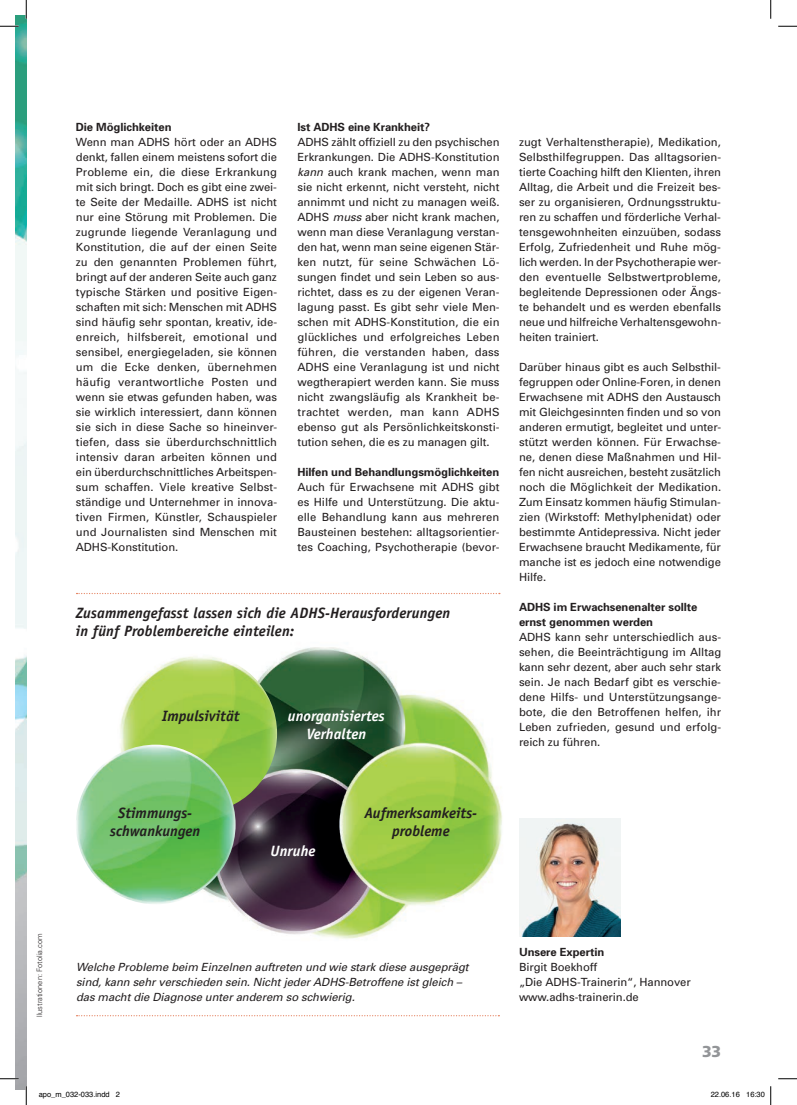
<style>
.page{position:relative;width:797px;height:1105px;background:#fff}
.page>*{position:absolute;margin:0;border:0;box-sizing:border-box;transform-origin:0 0}
.t1{font:900 15.75px "Frutiger";color:#939598}
.t2{font:italic 700 15px/18px "Officina Sans";letter-spacing:.01em;color:#231f20;text-align:center}
.t3{font:italic 700 15px/17.5px "Officina Sans";color:#fff;text-align:center}
.t4{font:11.25px/15px "Univers";letter-spacing:-.005em;color:#231f20;text-align:justify}
.t5{font:italic 11.25px/15px "Univers";letter-spacing:-.005em;color:#231f20}
.t6{font:700 11.25px/15px "Univers";letter-spacing:-.005em;color:#231f20}
.t7{font:7.5px "Helvetica";color:#000}
.t8{font:300 7.5px "Univers";color:#231f20}
.s1{font-style:italic}
</style>
<div class="page">
<img style="left:115px;top:647px;width:388px;height:292px">
<img style="left:16px;top:16px;width:10px;height:1073px">
<img style="left:519px;top:818px;width:101px;height:119px">
<img style="left:117px;top:654px;width:160px;height:159px;border-radius:80px">
<img style="left:76px;top:745px;width:159px;height:159px;border-radius:80px">
<svg style="left:76px;top:593px;width:424px;height:1px"></svg>
<svg style="left:76px;top:1015px;width:423px;height:1px"></svg>
<svg style="left:0;top:25px;width:19px;height:2px"></svg>
<svg style="left:778px;top:25px;width:19px;height:2px"></svg>
<svg style="left:0;top:1078px;width:19px;height:1px"></svg>
<svg style="left:778px;top:1078px;width:19px;height:1px"></svg>
<svg style="left:25px;top:0;width:2px;height:19px"></svg>
<svg style="left:25px;top:1086px;width:2px;height:19px"></svg>
<svg style="left:770px;top:0;width:1px;height:19px"></svg>
<svg style="left:770px;top:1086px;width:1px;height:19px"></svg>
<p class="t8" style="left:35px;top:1017px;width:85px;rotate:-90deg">llustrationen: Fotolia.com</p>
<p class="t6" style="left:76px;top:120px;width:97px">Die Möglichkeiten</p>
<p class="t4" style="left:76px;top:135px;width:203px">Wenn man ADHS hört oder an ADHS denkt, fallen einem meistens sofort die Probleme ein, die diese Erkrankung mit sich bringt. Doch es gibt eine zwei&shy;te Seite der Medaille. ADHS ist nicht nur eine Störung mit Problemen. Die zugrunde liegende Veranlagung und Konstitution, die auf der einen Seite zu den genannten Problemen führt, bringt auf der anderen Seite auch ganz typische Stärken und positive Eigen&shy;schaften mit sich: Menschen mit ADHS sind häufig sehr spontan, kreativ, ide&shy;enreich, hilfsbereit, emotional und sensibel, energiegeladen, sie können um die Ecke denken, übernehmen häufig verantwortliche Posten und wenn sie etwas gefunden haben, was sie wirklich interessiert, dann können sie sich in diese Sache so hineinver&shy;tiefen, dass sie überdurchschnittlich intensiv daran arbeiten können und ein überdurchschnittliches Arbeitspen&shy;sum schaffen. Viele kreative Selbst&shy;ständige und Unternehmer in innova&shy;tiven Firmen, Künstler, Schauspieler und Journalisten sind Menschen mit ADHS-Konstitution.</p>
<p class="t6" style="left:297px;top:120px;width:134px">Ist ADHS eine Krankheit?</p>
<p class="t4" style="left:297px;top:135px;width:204px">ADHS zählt offiziell zu den psychischen Erkrankungen. Die ADHS-Konstitution <span class="s1">kann</span> auch krank machen, wenn man sie nicht erkennt, nicht versteht, nicht annimmt und nicht zu managen weiß.<br>ADHS <span class="s1">muss</span> aber nicht krank machen, wenn man diese Veranlagung verstan&shy;den hat, wenn man seine eigenen Stär&shy;ken nutzt, für seine Schwächen Lö&shy;sungen findet und sein Leben so aus&shy;richtet, dass es zu der eigenen Veran&shy;lagung passt. Es gibt sehr viele Men&shy;schen mit ADHS-Konstitution, die ein glückliches und erfolgreiches Leben führen, die verstanden haben, dass ADHS eine Veranlagung ist und nicht wegtherapiert werden kann. Sie muss nicht zwangsläufig als Krankheit be&shy;trachtet werden, man kann ADHS ebenso gut als Persönlichkeitskonsti&shy;tution sehen, die es zu managen gilt.</p>
<p class="t6" style="left:297px;top:465px;width:203px">Hilfen und Behandlungsmöglichkeiten</p>
<p class="t4" style="left:297px;top:480px;width:203px">Auch für Erwachsene mit ADHS gibt es Hilfe und Unterstützung. Die aktu&shy;elle Behandlung kann aus mehreren Bausteinen bestehen: alltagsorientier&shy;tes Coaching, Psychotherapie (bevor-</p>
<h2 class="t2" style="left:76px;top:604px;width:376px;line-height:17.5px;text-align:left">Zusammengefasst lassen sich die ADHS-Herausforderungen in fünf Problembereiche einteilen:</h2>
<h2 class="t2" style="left:162px;top:707px;width:79px">Impulsivität</h2>
<h2 class="t3" style="left:288px;top:707px;width:98px">unorganisiertes<br>Verhalten</h2>
<p class="t4" style="left:519px;top:135px;width:204px">zugt Verhaltenstherapie), Medikation, Selbsthilfegruppen. Das alltagsorien&shy;tierte Coaching hilft den Klienten, ihren Alltag, die Arbeit und die Freizeit bes&shy;ser zu organisieren, Ordnungsstruktu&shy;ren zu schaffen und förderliche Verhal&shy;tensgewohnheiten einzuüben, sodass Erfolg, Zufriedenheit und Ruhe mög&shy;lich werden. In der Psychotherapie wer&shy;den eventuelle Selbstwertprobleme, begleitende Depressionen oder Ängs&shy;te behandelt und es werden ebenfalls neue und hilfreiche Verhaltensgewohn&shy;heiten trainiert.</p>
<p class="t4" style="left:519px;top:360px;width:204px">Darüber hinaus gibt es auch Selbsthil&shy;fegruppen oder Online-Foren, in denen Erwachsene mit ADHS den Austausch mit Gleichgesinnten finden und so von anderen ermutigt, begleitet und unter&shy;stützt werden können. Für Erwachse&shy;ne, denen diese Maßnahmen und Hil&shy;fen nicht ausreichen, besteht zusätzlich noch die Möglichkeit der Medikation.<br>Zum Einsatz kommen häufig Stimulan&shy;zien (Wirkstoff: Methylphenidat) oder bestimmte Antidepressiva. Nicht jeder Erwachsene braucht Medikamente, für manche ist es jedoch eine notwendige Hilfe.</p>
<p class="t6" style="left:519px;top:600px;width:180px">ADHS im Erwachsenenalter sollte ernst genommen werden</p>
<p class="t4" style="left:519px;top:630px;width:204px">ADHS kann sehr unterschiedlich aus&shy;sehen, die Beeinträchtigung im Alltag kann sehr dezent, aber auch sehr stark sein. Je nach Bedarf gibt es verschie&shy;dene Hilfs- und Unterstützungsange&shy;bote, die den Betroffenen helfen, ihr Leben zufrieden, gesund und erfolg&shy;reich zu führen.</p>
<h2 class="t2" style="left:110px;top:803px;width:92px">Stimmungs&shy;schwankungen</h2>
<h2 class="t3" style="left:271px;top:842px;width:46px">Unruhe</h2>
<h2 class="t2" style="left:364px;top:803px;width:114px">Aufmerksamkeits&shy;probleme</h2>
<p class="t5" style="left:76px;top:960px;width:394px">Welche Probleme beim Einzelnen auftreten und wie stark diese ausgeprägt sind, kann sehr verschieden sein. Nicht jeder ADHS-Betroffene ist gleich – das macht die Diagnose unter anderem so schwierig.</p>
<p class="t6" style="left:519px;top:945px;width:87px">Unsere Expertin</p>
<p class="t4" style="left:519px;top:960px;width:173px;text-align:left">Birgit Boekhoff<br>„Die ADHS-Trainerin“, Hannover www.adhs-trainerin.de</p>
<h1 class="t1" style="left:702px;top:1042px;width:20px">33</h1>
<p class="t7" style="left:39px;top:1089px;width:83px">apo_m_032-033.indd 2</p>
<p class="t7" style="left:710px;top:1089px;width:56px">22.06.16 16:30</p>
</div>
